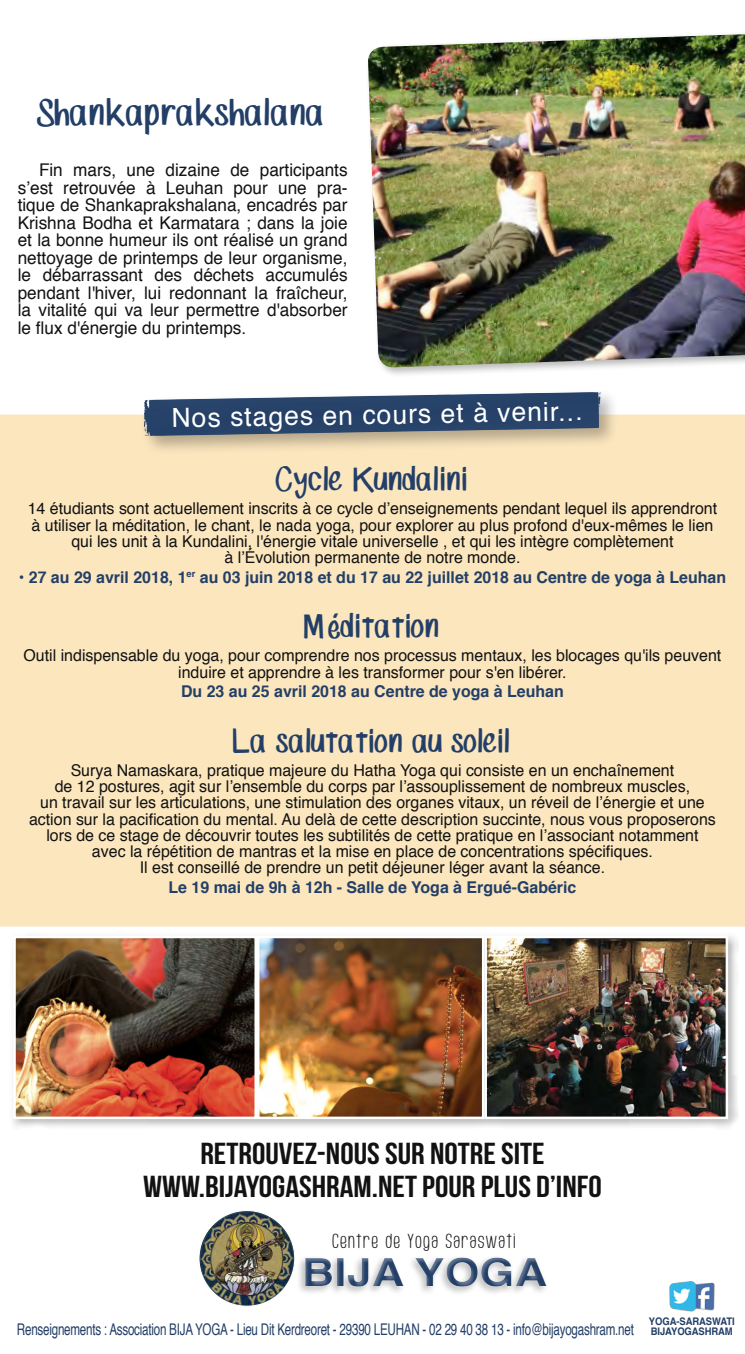
<style>
.page{position:relative;width:745px;height:1354px;background:#fff}
.page>*{position:absolute;margin:0;border:0;box-sizing:border-box;transform-origin:0 0}
.t1{font:700 38.75px "Helvetica";color:#233f67;scale:1.16 1}
.t2{font:32.5px "SP Marker Font";color:#233f67;scale:.91 1}
.t3{font:30.38px/32.5px "Bebas Neue";color:#121212;text-align:center;scale:1.11 1}
.t4{font:28.75px "SP Marker Font";color:#233f67;scale:.91 1}
.t5{font:26.38px "Helvetica";color:#fff}
.t6{font:18.12px "Usuazi Hosomozi";color:#121212;scale:1.14 1}
.t7{font:17.5px/17.5px "Helvetica";color:#121212;text-align:justify}
.t8{font:16.25px/16.2px "Helvetica";color:#121212;text-align:center}
.t9{font:700 16.25px "Helvetica";color:#233f67}
.t10{font:16.12px "Helvetica";letter-spacing:-.02em;color:#233f67;scale:.72 1}
.t11{font:700 10.5px/10.5px "Helvetica";letter-spacing:-.01em;color:#233f67;scale:.9 1}
</style>
<div class="page">
<div style="left:0;top:414px;width:744px;height:512px;background:#fbe6be"></div>
<div style="left:10px;top:932px;width:728px;height:197px;background:#121212;opacity:.3"></div>
<img style="left:487px;top:938px;width:237px;height:178px">
<div style="left:484px;top:935px;width:243px;height:184px;border:2px solid #fff"></div>
<img style="left:260px;top:938px;width:221px;height:178px">
<div style="left:257px;top:935px;width:227px;height:184px;border:2px solid #fff"></div>
<img style="left:16px;top:938px;width:238px;height:178px">
<div style="left:13px;top:935px;width:244px;height:184px;border:2px solid #fff"></div>
<div style="left:140px;top:388px;width:479px;height:67px;background:#121212;opacity:.3"></div>
<svg style="left:132px;top:388px;width:480px;height:49px"></svg>
<img style="left:200px;top:1212px;width:91px;height:94px">
<div style="left:255px;top:1240px;width:356px;height:66px;background:#fff;opacity:.3"></div>
<img style="left:669px;top:1281px;width:45px;height:31px">
<div style="left:364px;top:31px;width:380px;height:347px;background:#121212;opacity:.3"></div>
<img style="left:367px;top:34px;width:377px;height:334px">
<h2 class="t2" style="left:39px;top:94px;width:316px">Shankaprakshalana</h2>
<p class="t7" style="left:18px;top:162px;width:331px;text-indent:21px">Fin mars, une dizaine de participants s’est retrouvée à Leuhan pour une pra&shy;tique de Shankaprakshalana, encadrés par Krishna Bodha et Karmatara ; dans la joie et la bonne humeur ils ont réalisé un grand nettoyage de printemps de leur organisme, le débarrassant des déchets accumulés pendant l'hiver, lui redonnant la fraîcheur, la vitalité qui va leur permettre d'absorber le flux d'énergie du printemps.</p>
<h3 class="t5" style="left:171px;top:398px;width:412px;rotate:-1deg">Nos stages en cours et à venir...</h3>
<h3 class="t4" style="left:275px;top:463px;width:214px">Cycle Kundalini</h3>
<p class="t8" style="left:28px;top:501px;width:690px">14 étudiants sont actuellement inscrits à ce cycle d’enseignements pendant lequel ils apprendront à utiliser la méditation, le chant, le nada yoga, pour explorer au plus profond d'eux-mêmes le lien qui les unit à la Kundalini, l'énergie vitale universelle , et qui les intègre complètement<br>à l’Évolution permanente de notre monde.</p>
<p class="t9" style="left:19px;top:564px;width:708px">• 27 au 29 avril 2018, 1<sup>er</sup> au 03 juin 2018 et du 17 au 22 juillet 2018 au Centre de yoga à Leuhan</p>
<h3 class="t4" style="left:304px;top:610px;width:151px">Méditation</h3>
<p class="t8" style="left:24px;top:648px;width:698px">Outil indispensable du yoga, pour comprendre nos processus mentaux, les blocages qu'ils peuvent induire et apprendre à les transformer pour s'en libérer.</p>
<p class="t9" style="left:181px;top:678px;width:384px">Du 23 au 25 avril 2018 au Centre de yoga à Leuhan</p>
<h3 class="t4" style="left:233px;top:724px;width:307px">La salutation au soleil</h3>
<p class="t8" style="left:29px;top:762px;width:688px">Surya Namaskara, pratique majeure du Hatha Yoga qui consiste en un enchaînement<br>de 12 postures, agit sur l’ensemble du corps par l’assouplissement de nombreux muscles,<br>un travail sur les articulations, une stimulation des organes vitaux, un réveil de l’énergie et une action sur la pacification du mental. Au delà de cette description succinte, nous vous proposerons lors de ce stage de découvrir toutes les subtilités de cette pratique en l’associant notamment avec la répétition de mantras et la mise en place de concentrations spécifiques.<br>Il est conseillé de prendre un petit déjeuner léger avant la séance.</p>
<p class="t9" style="left:168px;top:874px;width:409px">Le 19 mai de 9h à 12h - Salle de Yoga à Ergué-Gabéric</p>
<h3 class="t3" style="left:143px;top:1137px;width:414px">RETROUVEZ-NOUS SUR NOTRE SITE<br>WWW.BIJAYOGASHRAM.NET POUR PLUS D’INFO</h3>
<p class="t6" style="left:331px;top:1231px;width:163px">Centre de Yoga Saraswati</p>
<h1 class="t1" style="left:301px;top:1241px;width:213px">BIJA YOGA</h1>
<p class="t10" style="left:17px;top:1316px;width:857px">Renseignements : Association BIJA YOGA - Lieu Dit Kerdreoret - 29390 LEUHAN - 02 29 40 38 13 - info@bijayogashram.net</p>
<p class="t11" style="left:648px;top:1315px;width:97px">YOGA-SARASWATI<br>BIJAYOGASHRAM</p>
</div>
